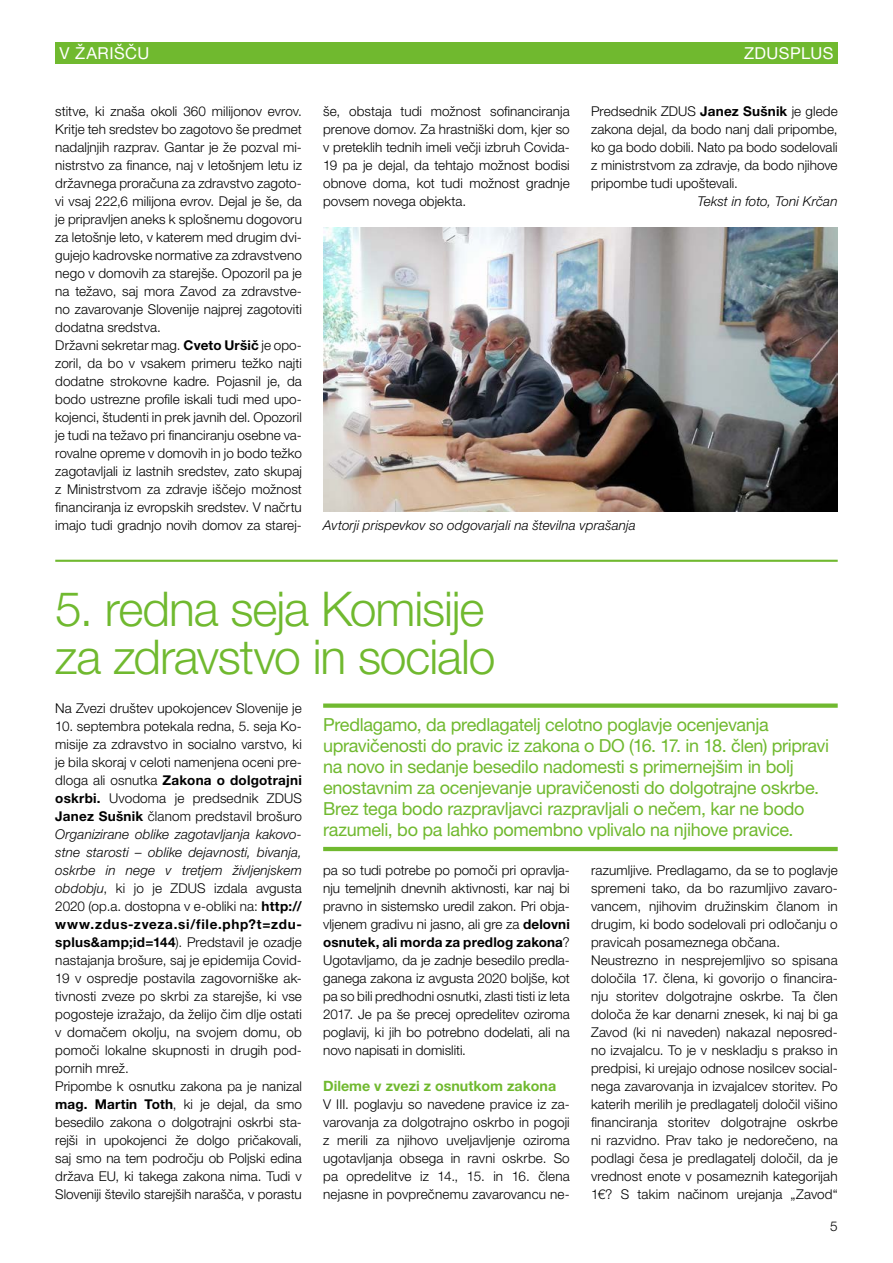
<style>
.page{position:relative;width:893px;height:1263px;background:#fff}
.page>*{position:absolute;margin:0;border:0;box-sizing:border-box;transform-origin:0 0}
.t1{font:300 48px/48px "Helvetica Neue LT Pro";letter-spacing:-.025em;color:#70b92f}
.t2{font:18px/21px "Helvetica Neue LT Pro";letter-spacing:-.02em;color:#70b92f}
.t3{font:16.5px "Helvetica Neue LT Pro";letter-spacing:.025em;color:#fff}
.t4{font:700 14.25px "Helvetica Neue LT Pro";color:#70b92f}
.t5{font:300 13.5px/18px "Helvetica Neue LT Pro";letter-spacing:.005em;color:#000;text-align:justify}
.t6{font:italic 300 13.5px "Helvetica Neue LT Pro";letter-spacing:.01em;color:#000}
.s1{font-weight:700}
.s2{font-style:italic}
</style>
<div class="page">
<div style="left:55px;top:43px;width:783px;height:21px;background:#70b92f"></div>
<img style="left:323px;top:227px;width:515px;height:285px">
<div style="left:323px;top:703px;width:515px;height:5px;background:#70b92f"></div>
<hr style="left:323px;top:847px;width:515px;height:4px;background:#70b92f">
<hr style="left:55px;top:560px;width:783px;height:2px;background:#70b92f">
<p class="t3" style="left:60px;top:43px;width:91px">V ŽARIŠČU</p>
<p class="t3" style="left:744px;top:43px;width:91px">ZDUSPLUS</p>
<p class="t5" style="left:55px;top:102px;width:248px;text-align:left">stitve, ki znaša okoli 360 milijonov evrov.<br>Kritje teh sredstev bo zagotovo še predmet nadaljnjih razprav. Gantar je že pozval mi&shy;nistrstvo za finance, naj v letošnjem letu iz državnega proračuna za zdravstvo zagoto&shy;vi vsaj 222,6 milijona evrov. Dejal je še, da je pripravljen aneks k splošnemu dogovoru za letošnje leto, v katerem med drugim dvi&shy;gujejo kadrovske normative za zdravstveno nego v domovih za starejše. Opozoril pa je na težavo, saj mora Zavod za zdravstve&shy;no zavarovanje Slovenije najprej zagotoviti dodatna sredstva.<br>Državni sekretar mag. <span class="s1">Cveto Uršič</span> je opo&shy;zoril, da bo v vsakem primeru težko najti dodatne strokovne kadre. Pojasnil je, da bodo ustrezne profile iskali tudi med upo&shy;kojenci, študenti in prek javnih del. Opozoril je tudi na težavo pri financiranju osebne va&shy;rovalne opreme v domovih in jo bodo težko zagotavljali iz lastnih sredstev, zato skupaj z Ministrstvom za zdravje iščejo možnost financiranja iz evropskih sredstev. V načrtu imajo tudi gradnjo novih domov za starej-</p>
<p class="t5" style="left:323px;top:102px;width:248px">še, obstaja tudi možnost sofinanciranja prenove domov. Za hrastniški dom, kjer so v preteklih tednih imeli večji izbruh Covida-19 pa je dejal, da tehtajo možnost bodisi obnove doma, kot tudi možnost gradnje povsem novega objekta.</p>
<p class="t5" style="left:591px;top:102px;width:248px">Predsednik ZDUS <span class="s1">Janez Sušnik</span> je glede zakona dejal, da bodo nanj dali pripombe, ko ga bodo dobili. Nato pa bodo sodelovali z ministrstvom za zdravje, da bodo njihove pripombe tudi upoštevali.</p>
<p class="t6" style="left:697px;top:193px;width:142px">Tekst in foto, Toni Krčan</p>
<p class="t6" style="left:323px;top:517px;width:314px">Avtorji prispevkov so odgovarjali na številna vprašanja</p>
<h1 class="t1" style="left:55px;top:584px;width:442px">5. redna seja Komisije za zdravstvo in socialo</h1>
<p class="t5" style="left:55px;top:699px;width:248px">Na Zvezi društev upokojencev Slovenije je</p>
<p class="t5" style="left:55px;top:717px;width:248px;text-align:left">10. septembra potekala redna, 5. seja Ko&shy;misije za zdravstvo in socialno varstvo, ki je bila skoraj v celoti namenjena oceni pre&shy;dloga ali osnutka <span class="s1">Zakona o dolgotrajni oskrbi.</span> Uvodoma je predsednik ZDUS <span class="s1">Janez Sušnik</span> članom predstavil brošuro <span class="s2">Organizirane oblike zagotavljanja kakovo&shy;stne starosti – oblike dejavnosti, bivanja, oskrbe in nege v tretjem življenjskem obdobju</span>, ki jo je ZDUS izdala avgusta 2020 (op.a. dostopna v e-obliki na: <span class="s1">http:// www.zdus-zveza.si/file.php?t=zdu&shy;splus&amp;amp;id=144</span>). Predstavil je ozadje nastajanja brošure, saj je epidemija Covid-19 v ospredje postavila zagovorniške ak&shy;tivnosti zveze po skrbi za starejše, ki vse pogosteje izražajo, da želijo čim dlje ostati v domačem okolju, na svojem domu, ob pomoči lokalne skupnosti in drugih pod&shy;pornih mrež.<br>Pripombe k osnutku zakona pa je nanizal <span class="s1">mag. Martin Toth</span>, ki je dejal, da smo besedilo zakona o dolgotrajni oskrbi sta&shy;rejši in upokojenci že dolgo pričakovali, saj smo na tem področju ob Poljski edina država EU, ki takega zakona nima. Tudi v Sloveniji število starejših narašča, v porastu</p>
<p class="t2" style="left:323px;top:714px;width:508px">Predlagamo, da predlagatelj celotno poglavje ocenjevanja upravičenosti do pravic iz zakona o DO (16. 17. in 18. člen) pripravi na novo in sedanje besedilo nadomesti s primernejšim in bolj enostavnim za ocenjevanje upravičenosti do dolgotrajne oskrbe.<br>Brez tega bodo razpravljavci razpravljali o nečem, kar ne bodo razumeli, bo pa lahko pomembno vplivalo na njihove pravice.</p>
<p class="t5" style="left:323px;top:861px;width:248px">pa so tudi potrebe po pomoči pri opravlja&shy;nju temeljnih dnevnih aktivnosti, kar naj bi pravno in sistemsko uredil zakon. Pri obja&shy;vljenem gradivu ni jasno, ali gre za <span class="s1">delovni osnutek, ali morda za predlog zakona</span>?<br>Ugotavljamo, da je zadnje besedilo predla&shy;ganega zakona iz avgusta 2020 boljše, kot pa so bili predhodni osnutki, zlasti tisti iz leta 2017. Je pa še precej opredelitev oziroma poglavij, ki jih bo potrebno dodelati, ali na novo napisati in domisliti.</p>
<p class="t4" style="left:323px;top:1077px;width:235px">Dileme v zvezi z osnutkom zakona</p>
<p class="t5" style="left:323px;top:1095px;width:248px">V III. poglavju so navedene pravice iz za&shy;varovanja za dolgotrajno oskrbo in pogoji z merili za njihovo uveljavljenje oziroma ugotavljanja obsega in ravni oskrbe. So pa opredelitve iz 14., 15. in 16. člena nejasne in povprečnemu zavarovancu ne-</p>
<p class="t5" style="left:591px;top:861px;width:248px;text-align:left">razumljive. Predlagamo, da se to poglavje spremeni tako, da bo razumljivo zavaro&shy;vancem, njihovim družinskim članom in drugim, ki bodo sodelovali pri odločanju o pravicah posameznega občana.<br>Neustrezno in nesprejemljivo so spisana določila 17. člena, ki govorijo o financira&shy;nju storitev dolgotrajne oskrbe. Ta člen določa že kar denarni znesek, ki naj bi ga Zavod (ki ni naveden) nakazal neposred&shy;no izvajalcu. To je v neskladju s prakso in predpisi, ki urejajo odnose nosilcev social&shy;nega zavarovanja in izvajalcev storitev. Po katerih merilih je predlagatelj določil višino financiranja storitev dolgotrajne oskrbe ni razvidno. Prav tako je nedorečeno, na podlagi česa je predlagatelj določil, da je vrednost enote v posameznih kategorijah 1€? S takim načinom urejanja „Zavod“</p>
<p class="t5" style="left:830px;top:1217px;width:9px">5</p>
</div>
